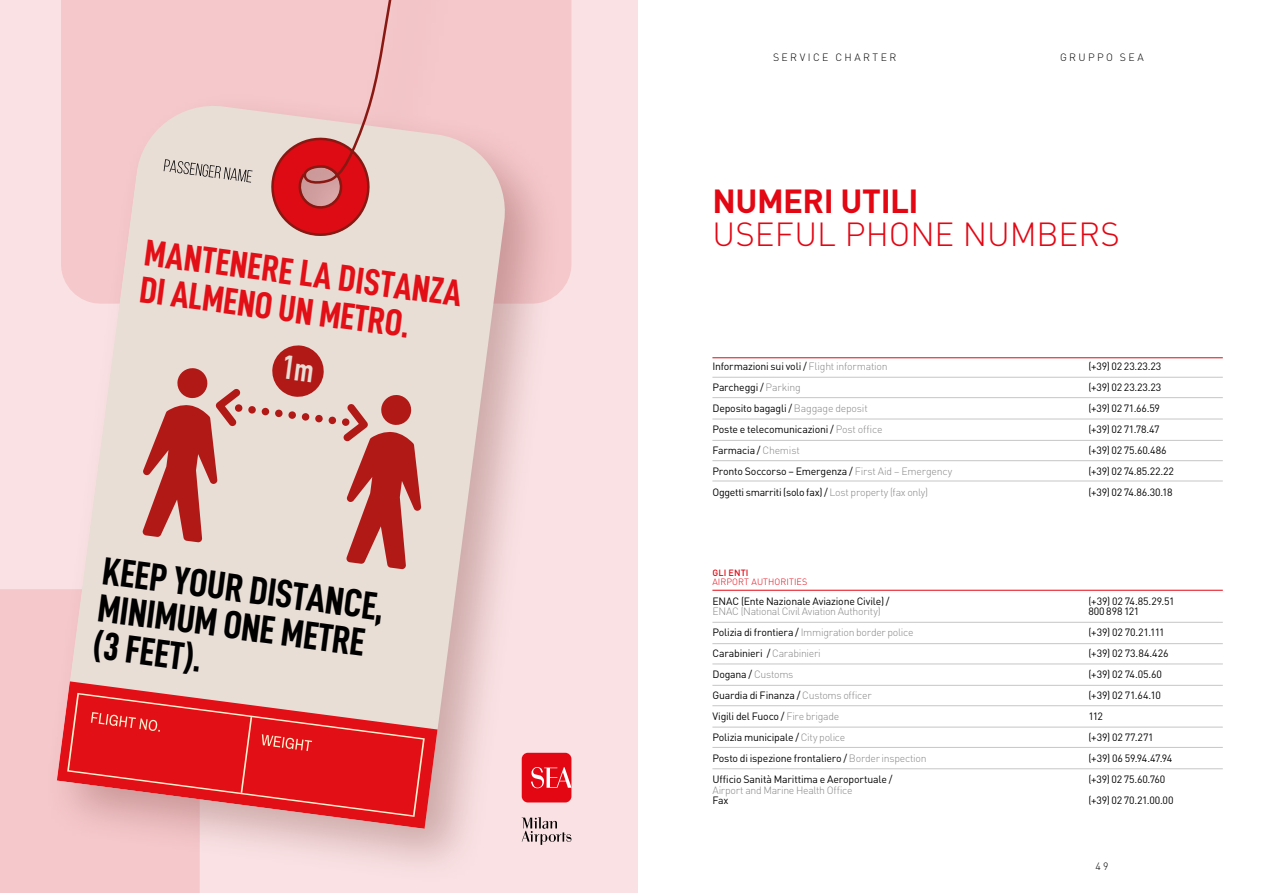
<style>
.page{position:relative;width:1276px;height:893px;background:#fff}
.page>*{position:absolute;margin:0;border:0;box-sizing:border-box;transform-origin:0 0}
.t1{font:39.45px/37.8px "D DIN Condensed Bold";color:#000}
.t2{font:37.5px/37.7px "D DIN Condensed Bold";color:#e30f16}
.t3{font:300 33px "DIN Pro";color:#e30613}
.t4{font:700 33px "DIN Pro";letter-spacing:-.015em;color:#e30613}
.t5{font:10.5px/21px "DIN Pro";letter-spacing:-.015em;color:#000}
.t6{font:300 10.5px "DIN Pro";letter-spacing:-.03em;color:#878787}
.t7{font:300 10.5px "DIN Pro";letter-spacing:.225em;color:#000}
.t8{font:300 9px "DIN Pro";letter-spacing:.01em;color:#e30613}
.t9{font:500 9px "DIN Pro";letter-spacing:.01em;color:#e30613}
.s1{font-weight:300;color:#878787}
</style>
<div class="page">
<hr style="left:712px;top:590px;width:510px;height:1px;background:#e30613">
<hr style="left:712px;top:664px;width:510px;height:1px;background:#c6c6c6">
<hr style="left:712px;top:622px;width:510px;height:1px;background:#c6c6c6">
<hr style="left:712px;top:643px;width:510px;height:1px;background:#c6c6c6">
<hr style="left:712px;top:685px;width:510px;height:1px;background:#c6c6c6">
<hr style="left:712px;top:357px;width:510px;height:1px;background:#e30613">
<hr style="left:712px;top:377px;width:510px;height:1px;background:#c6c6c6">
<hr style="left:712px;top:419px;width:510px;height:1px;background:#c6c6c6">
<hr style="left:712px;top:397px;width:510px;height:1px;background:#c6c6c6">
<hr style="left:712px;top:440px;width:510px;height:1px;background:#c6c6c6">
<hr style="left:712px;top:460px;width:510px;height:1px;background:#c6c6c6">
<hr style="left:712px;top:481px;width:510px;height:1px;background:#c6c6c6">
<hr style="left:712px;top:705px;width:510px;height:1px;background:#c6c6c6">
<hr style="left:712px;top:727px;width:510px;height:1px;background:#c6c6c6">
<hr style="left:712px;top:747px;width:510px;height:1px;background:#c6c6c6">
<hr style="left:712px;top:768px;width:510px;height:1px;background:#c6c6c6">
<div style="left:0;top:0;width:638px;height:893px;background:#fae2e4"></div>
<div style="left:0;top:589px;width:200px;height:304px;background:#f5c8cb"></div>
<div style="left:522px;top:753px;width:49px;height:49px;background:#e30613;border-radius:6px"></div>
<svg style="left:563px;top:767px;width:8px;height:21px"></svg>
<svg style="left:563px;top:832px;width:8px;height:10px"></svg>
<div style="left:43px;top:0;width:520px;height:886px;background:#5e1812;opacity:.28"></div>
<svg style="left:57px;top:101px;width:453px;height:728px;background:#ead9d4"></svg>
<svg style="left:57px;top:681px;width:380px;height:148px;background:#e5abaa"></svg>
<svg style="left:67px;top:693px;width:358px;height:124px;background:#e33f42"></svg>
<svg style="left:164px;top:159px;width:88px;height:24px;background:#c9c0ba"></svg>
<svg style="left:342px;top:394px;width:79px;height:175px;background:#ca7671"></svg>
<svg style="left:315px;top:415px;width:21px;height:9px"></svg>
<svg style="left:302px;top:413px;width:7px;height:8px"></svg>
<svg style="left:275px;top:409px;width:21px;height:10px"></svg>
<svg style="left:248px;top:406px;width:21px;height:10px"></svg>
<svg style="left:142px;top:367px;width:100px;height:176px;background:#d18c87"></svg>
<svg style="left:264px;top:0;width:308px;height:243px;background:#ecbaba"></svg>
<svg style="left:271px;top:344px;width:54px;height:54px;background:#c1524e"></svg>
<h2 class="t2" style="left:148px;top:231px;width:321px;rotate:8deg">MANTENERE LA DISTANZA<br>DI ALMENO UN METRO.</h2>
<h1 class="t1" style="left:106px;top:549px;width:284px;rotate:8deg">KEEP YOUR DISTANCE,<br>MINIMUM ONE METRE (3 FEET).</h1>
<p class="t7" style="left:773px;top:50px;width:125px">SERVICE CHARTER</p>
<p class="t7" style="left:1060px;top:50px;width:85px">GRUPPO SEA</p>
<h3 class="t4" style="left:712px;top:179px;width:208px">NUMERI UTILI</h3>
<h3 class="t3" style="left:712px;top:212px;width:409px">USEFUL PHONE NUMBERS</h3>
<p class="t5" style="left:712px;top:355px;width:241px">Informazioni sui voli / <span class="s1">Flight information<br></span>Parcheggi / <span class="s1">Parking<br></span>Deposito bagagli / <span class="s1">Baggage deposit<br></span>Poste e telecomunicazioni / <span class="s1">Post office<br></span>Farmacia / <span class="s1">Chemist<br></span>Pronto Soccorso – Emergenza / <span class="s1">First Aid – Emergency </span>Oggetti smarriti (solo fax) / <span class="s1">Lost property (fax only)</span></p>
<p class="t5" style="left:1088px;top:355px;width:87px">(+39) 02 23.23.23 (+39) 02 23.23.23 (+39) 02 71.66.59 (+39) 02 71.78.47 (+39) 02 75.60.486 (+39) 02 74.85.22.22 (+39) 02 74.86.30.18</p>
<p class="t9" style="left:712px;top:567px;width:37px">GLI ENTI</p>
<p class="t8" style="left:712px;top:576px;width:96px">AIRPORT AUTHORITIES</p>
<p class="t5" style="left:712px;top:590px;width:179px">ENAC (Ente Nazionale Aviazione Civile) /</p>
<p class="t5" style="left:712px;top:600px;width:216px"><span class="s1">ENAC (National Civil Aviation Authority)<br></span>Polizia di frontiera / <span class="s1">Immigration border police </span>Carabinieri / <span class="s1">Carabinieri<br></span>Dogana / <span class="s1">Customs<br></span>Guardia di Finanza / <span class="s1">Customs officer<br></span>Vigili del Fuoco / <span class="s1">Fire brigade<br></span>Polizia municipale / <span class="s1">City police<br></span>Posto di ispezione frontaliero / <span class="s1">Border inspection </span>Ufficio Sanità Marittima e Aeroportuale /</p>
<p class="t6" style="left:712px;top:783px;width:142px">Airport and Marine Health Office</p>
<p class="t5" style="left:712px;top:789px;width:18px">Fax</p>
<p class="t5" style="left:1088px;top:595px;width:88px;line-height:10.5px">(+39) 02 74.85.29.51<br>800 898 121</p>
<p class="t5" style="left:1088px;top:621px;width:87px">(+39) 02 70.21.111 (+39) 02 73.84.426 (+39) 02 74.05.60 (+39) 02 71.64.10<br>112<br>(+39) 02 77.271 (+39) 06 59.94.47.94 (+39) 02 75.60.760 (+39) 02 70.21.00.00</p>
<p class="t7" style="left:1095px;top:859px;width:14px">49</p>
</div>
